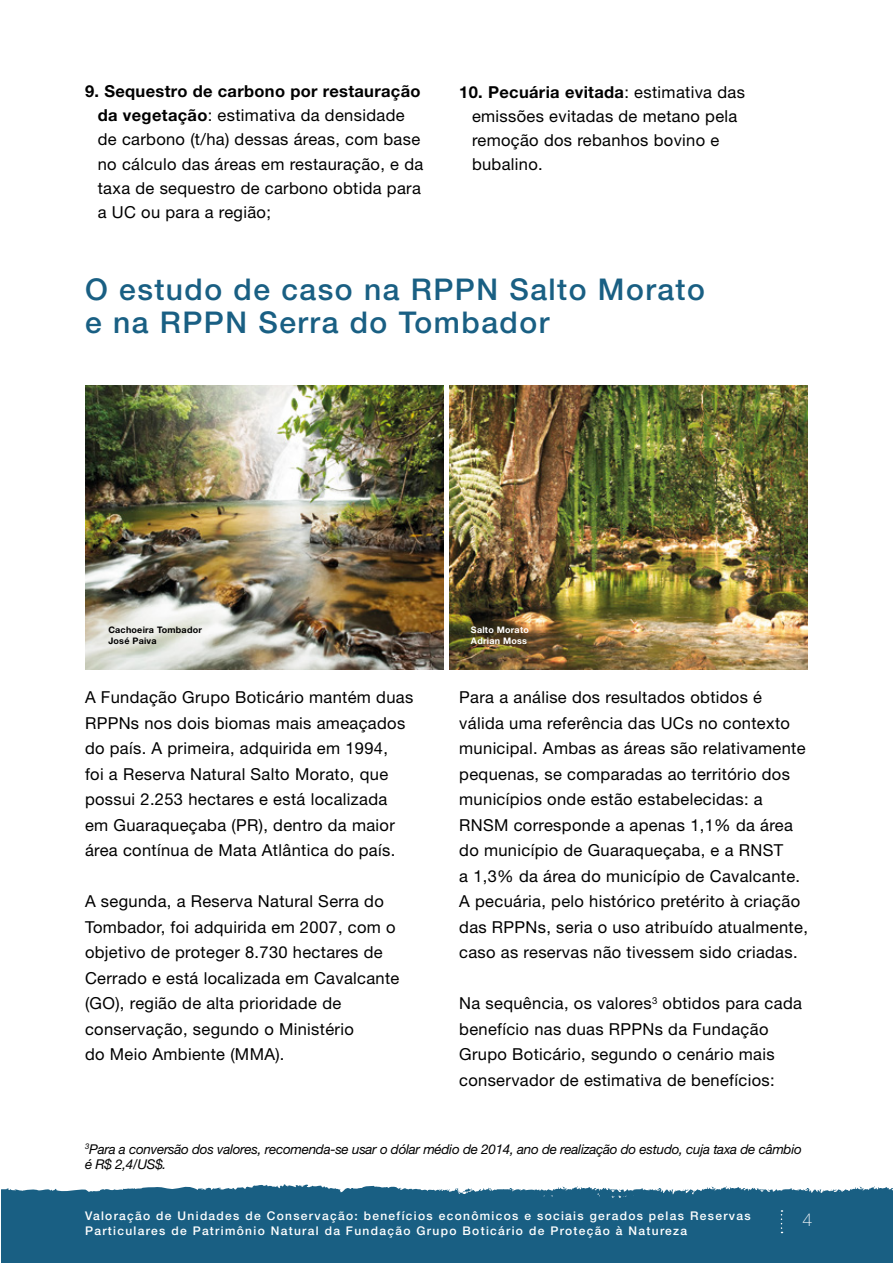
<style>
.page{position:relative;width:893px;height:1263px;background:#fff}
.page>*{position:absolute;margin:0;border:0;box-sizing:border-box;transform-origin:0 0}
.t1{font:500 30px/33px "Helvetica Neue LT Std";letter-spacing:.05em;color:#195f83}
.t2{font:100 18px "Helvetica Neue LT Std";color:#fff}
.t3{font:16.5px/25.5px "Helvetica Neue LT Std";letter-spacing:.02em;color:#000}
.t4{font:italic 13.5px/15px "Helvetica Neue LT Std";letter-spacing:-.02em;color:#000}
.t5{font:500 12px/14.4px "Helvetica Neue LT Std";letter-spacing:.11em;color:#fff}
.t6{font:700 9px/10.8px "Helvetica Neue LT Std";letter-spacing:.025em;color:#000}
.t7{font:700 9px/10.8px "Helvetica Neue LT Std";letter-spacing:.025em;color:#fff}
.s1{font-weight:700}
</style>
<div class="page">
<svg style="left:1px;top:1184px;width:892px;height:79px;background:#27698a"></svg>
<img style="left:450px;top:385px;width:358px;height:285px">
<img style="left:85px;top:385px;width:358px;height:285px">
<svg style="left:781px;top:1210px;width:1px;height:23px"></svg>
<p class="t3" style="left:98px;top:79px;width:327px;line-height:24px;text-indent:-13px"><span class="s1">9. Sequestro de carbono por restauração da vegetação</span>: estimativa da densidade de carbono (t/ha) dessas áreas, com base no cálculo das áreas em restauração, e da taxa de sequestro de carbono obtida para a UC ou para a região;</p>
<p class="t3" style="left:472px;top:79px;width:274px;line-height:24px;text-indent:-13px"><span class="s1">10. Pecuária evitada</span>: estimativa das emissões evitadas de metano pela remoção dos rebanhos bovino e bubalino.</p>
<h1 class="t1" style="left:85px;top:272px;width:621px">O estudo de caso na RPPN Salto Morato e na RPPN Serra do Tombador</h1>
<p class="t6" style="left:108px;top:625px;width:95px">Cachoeira Tombador<br>José Paiva</p>
<p class="t7" style="left:471px;top:625px;width:59px">Salto Morato<br>Adrian Moss</p>
<p class="t3" style="left:85px;top:685px;width:330px">A Fundação Grupo Boticário mantém duas RPPNs nos dois biomas mais ameaçados do país. A primeira, adquirida em 1994,<br>foi a Reserva Natural Salto Morato, que possui 2.253 hectares e está localizada em Guaraqueçaba (PR), dentro da maior área contínua de Mata Atlântica do país.</p>
<p class="t3" style="left:85px;top:888px;width:316px">A segunda, a Reserva Natural Serra do Tombador, foi adquirida em 2007, com o objetivo de proteger 8.730 hectares de Cerrado e está localizada em Cavalcante (GO), região de alta prioridade de conservação, segundo o Ministério<br>do Meio Ambiente (MMA).</p>
<p class="t3" style="left:459px;top:684px;width:350px">Para a análise dos resultados obtidos é válida uma referência das UCs no contexto municipal. Ambas as áreas são relativamente pequenas, se comparadas ao território dos municípios onde estão estabelecidas: a RNSM corresponde a apenas 1,1% da área do município de Guaraqueçaba, e a RNST<br>a 1,3% da área do município de Cavalcante.<br>A pecuária, pelo histórico pretérito à criação das RPPNs, seria o uso atribuído atualmente, caso as reservas não tivessem sido criadas.</p>
<p class="t3" style="left:459px;top:990px;width:344px">Na sequência, os valores<sup>3</sup> obtidos para cada benefício nas duas RPPNs da Fundação Grupo Boticário, segundo o cenário mais conservador de estimativa de benefícios:</p>
<p class="t4" style="left:85px;top:1141px;width:718px"><sup>3</sup>Para a conversão dos valores, recomenda-se usar o dólar médio de 2014, ano de realização do estudo, cuja taxa de câmbio é R$ 2,4/US$.</p>
<p class="t5" style="left:85px;top:1208px;width:667px">Valoração de Unidades de Conservação: benefícios econômicos e sociais gerados pelas Reservas<br>Particulares de Patrimônio Natural da Fundação Grupo Boticário de Proteção à Natureza</p>
<p class="t2" style="left:803px;top:1209px;width:12px">4</p>
</div>
